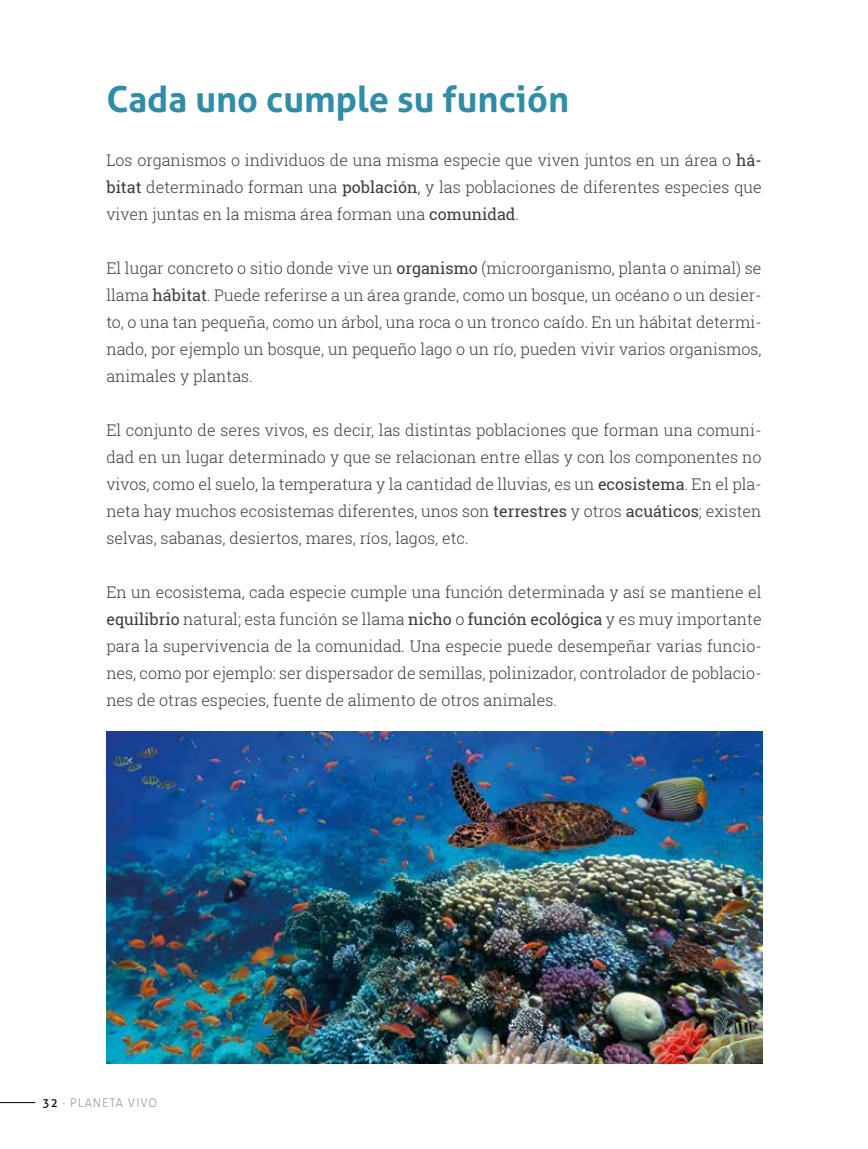
<style>
.page{position:relative;width:868px;height:1149px;background:#fff}
.page>*{position:absolute;margin:0;border:0;box-sizing:border-box;transform-origin:0 0}
.t1{font:700 36px "Aller";color:#2f8da7}
.t2{font:300 16.05px/27px "Roboto Slab";color:#3c3c3b;text-align:justify}
.t3{font:300 12px "Aller";letter-spacing:.08em;color:#9d9d9c}
.s1{font-weight:400}
.s2{font-weight:400;color:#000}
</style>
<div class="page">
<hr style="left:0;top:1101px;width:35px;height:1px;background:#000">
<img style="left:106px;top:731px;width:656px;height:332px">
<h1 class="t1" style="left:106px;top:77px;width:464px">Cada uno cumple su función</h1>
<p class="t2" style="left:106px;top:146px;width:656px">Los organismos o individuos de una misma especie que viven juntos en un área o <span class="s1">há&shy;bitat</span> determinado forman una <span class="s1">población</span>, y las poblaciones de diferentes especies que viven juntas en la misma área forman una <span class="s1">comunidad</span>.</p>
<p class="t2" style="left:106px;top:254px;width:656px">El lugar concreto o sitio donde vive un <span class="s1">organismo</span> (microorganismo, planta o animal) se llama <span class="s1">hábitat</span>. Puede referirse a un área grande, como un bosque, un océano o un desier&shy;to, o una tan pequeña, como un árbol, una roca o un tronco caído. En un hábitat determi&shy;nado, por ejemplo un bosque, un pequeño lago o un río, pueden vivir varios organismos, animales y plantas.</p>
<p class="t2" style="left:106px;top:416px;width:656px">El conjunto de seres vivos, es decir, las distintas poblaciones que forman una comuni&shy;dad en un lugar determinado y que se relacionan entre ellas y con los componentes no vivos, como el suelo, la temperatura y la cantidad de lluvias, es un <span class="s1">ecosistema</span>. En el pla&shy;neta hay muchos ecosistemas diferentes, unos son <span class="s1">terrestres</span> y otros <span class="s1">acuáticos</span>; existen selvas, sabanas, desiertos, mares, ríos, lagos, etc.</p>
<p class="t2" style="left:106px;top:578px;width:656px">En un ecosistema, cada especie cumple una función determinada y así se mantiene el <span class="s1">equilibrio</span> natural; esta función se llama <span class="s1">nicho</span> o <span class="s1">función ecológica</span> y es muy importante para la supervivencia de la comunidad. Una especie puede desempeñar varias funcio&shy;nes, como por ejemplo: ser dispersador de semillas, polinizador, controlador de poblacio&shy;nes de otras especies, fuente de alimento de otros animales.</p>
<p class="t3" style="left:43px;top:1095px;width:116px"><span class="s2">32</span> · PLANETA VIVO</p>
</div>
